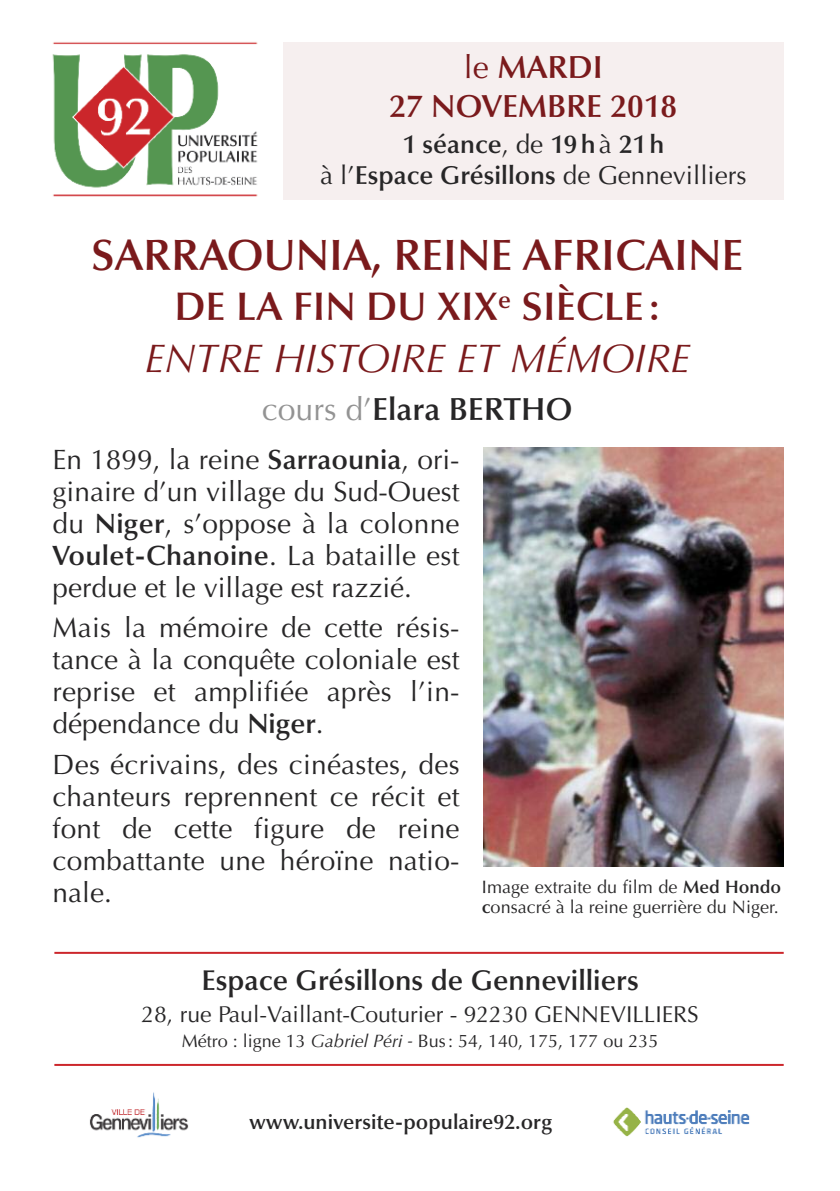
<style>
.page{position:relative;width:840px;height:1191px;background:#fff}
.page>*{position:absolute;margin:0;border:0;box-sizing:border-box;transform-origin:0 0}
.t1{font:600 44px "Optima";color:#7a1a1c}
.t2{font:italic 40px/52px "Optima";color:#7a1a1c;text-align:center}
.t3{font:600 32px/38px "Optima";color:#7a1a1c;text-align:center}
.t4{font:600 32px "Optima";color:#272627}
.t5{font:600 28.6px "Optima";color:#272627}
.t6{font:28px/32px "Optima";letter-spacing:.01em;color:#272627;text-align:justify}
.t7{font:600 26px/31.6px "Optima";color:#272627;text-align:center}
.t8{font:23px "Optima";color:#272627}
.t9{font:600 21px "Optima";color:#272627}
.t10{font:18px/20px "Optima";color:#272627}
.s1{font-weight:400}
.s2{font-weight:600;font-style:normal}
.s3{font-weight:400;color:#939393}
.s4{font-weight:600}
.s5{font-style:italic}
</style>
<div class="page">
<img style="left:52px;top:42px;width:206px;height:155px">
<div style="left:283px;top:42px;width:500px;height:158px;background:#f6efef"></div>
<hr style="left:54px;top:952px;width:729px;height:2px;background:#cc262b">
<hr style="left:54px;top:1064px;width:729px;height:2px;background:#cc262b">
<img style="left:483px;top:448px;width:300px;height:418px">
<img style="left:89px;top:1092px;width:100px;height:46px">
<img style="left:613px;top:1107px;width:137px;height:30px">
<p class="t3" style="left:389px;top:52px;width:289px"><span class="s1">le</span> MARDI<br>27 NOVEMBRE 2018</p>
<p class="t7" style="left:320px;top:131px;width:428px">1 séance<span class="s1">, de</span> 19h<span class="s1">à</span> 21h<br><span class="s1">à l’</span>Espace Grésillons <span class="s1">de Gennevilliers</span></p>
<h1 class="t1" style="left:91px;top:237px;width:653px">SARRAOUNIA, REINE AFRICAINE</h1>
<h2 class="t2" style="left:144px;top:284px;width:547px"><span class="s2">DE LA FIN DU XIX</span><sup>e</sup> <span class="s2">SIÈCLE :<br></span>ENTRE HISTOIRE ET MÉMOIRE</h2>
<p class="t4" style="left:261px;top:396px;width:312px"><span class="s3">cours d’</span>Elara BERTHO</p>
<p class="t6" style="left:53px;top:446px;width:408px">En 1899, la reine <span class="s4">Sarraounia</span>, ori&shy;ginaire d’un village du Sud-Ouest du <span class="s4">Niger</span>, s’oppose à la colonne <span class="s4">Voulet-Chanoine</span>. La bataille est perdue et le village est razzié.</p>
<p class="t6" style="left:53px;top:614px;width:408px">Mais la mémoire de cette résis&shy;tance à la conquête coloniale est reprise et amplifiée après l’in&shy;dépendance du <span class="s4">Niger</span>.</p>
<p class="t6" style="left:53px;top:751px;width:408px">Des écrivains, des cinéastes, des chanteurs reprennent ce récit et font de cette figure de reine combattante une héroïne natio&shy;nale.</p>
<p class="t10" style="left:481px;top:878px;width:300px">Image extraite du film de <span class="s4">Med Hondo c</span>onsacré à la reine guerrière du Niger.</p>
<p class="t5" style="left:201px;top:968px;width:438px">Espace Grésillons de Gennevilliers</p>
<p class="t8" style="left:141px;top:1004px;width:558px">28, rue Paul-Vaillant-Couturier - 92230 GENNEVILLIERS</p>
<p class="t10" style="left:182px;top:1032px;width:478px">Métro : ligne 13 <span class="s5">Gabriel Péri -</span> Bus: 54, 140, 175, 177 ou 235</p>
<p class="t9" style="left:249px;top:1113px;width:304px">www.universite-populaire92.org</p>
</div>
